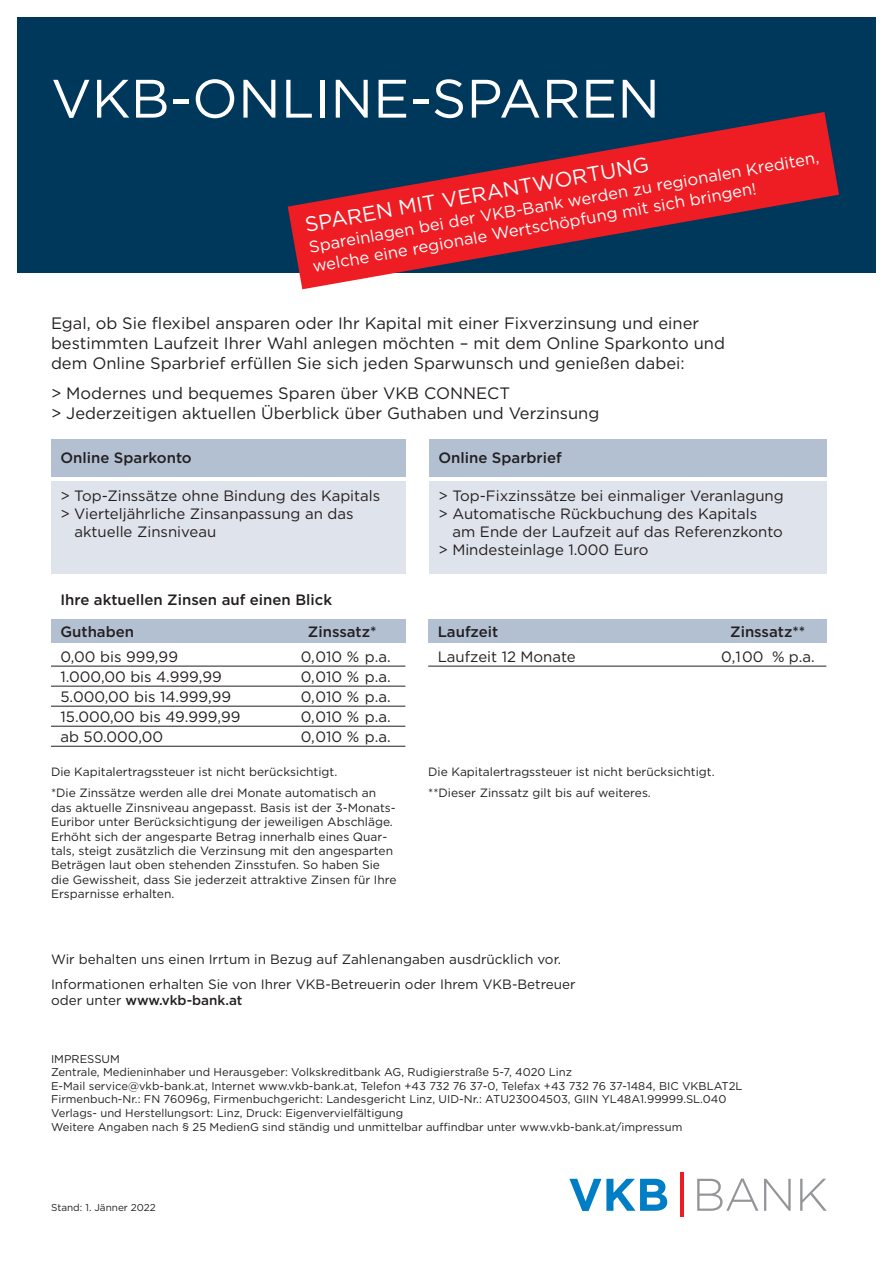
<style>
.page{position:relative;width:893px;height:1263px;background:#fff}
.page>*{position:absolute;margin:0;border:0;box-sizing:border-box;transform-origin:0 0}
.t1{font:54px "Gotham";letter-spacing:.005em;color:#fff}
.t2{font:21px "Gotham";color:#fff}
.t3{font:16.5px/19.8px "Gotham";color:#231f20}
.t4{font:16.5px/19.8px "Gotham";color:#fff}
.t5{font:15px/20px "Gotham";color:#231f20}
.t6{font:500 15px "Gotham";color:#231f20}
.t7{font:13.5px/25.2px "Gotham";color:#231f20}
.t8{font:500 13.5px "Gotham";color:#231f20}
.t9{font:12px/14.4px "Gotham";color:#231f20}
.t10{font:11.25px/13.5px "Gotham";color:#231f20}
.t11{font:9.9px "Gotham";color:#231f20}
.s1{font-weight:400}
</style>
<div class="page">
<div style="left:428px;top:619px;width:398px;height:24px;background:#b2c0d2"></div>
<hr style="left:428px;top:666px;width:398px;height:1px;background:#231f20">
<div style="left:429px;top:481px;width:397px;height:93px;background:#dfe3eb"></div>
<div style="left:51px;top:481px;width:354px;height:93px;background:#dfe3eb"></div>
<div style="left:17px;top:17px;width:859px;height:255px;background:#00385c"></div>
<div style="left:51px;top:439px;width:354px;height:38px;background:#b2c0d2"></div>
<div style="left:429px;top:439px;width:397px;height:38px;background:#b2c0d2"></div>
<div style="left:51px;top:619px;width:354px;height:24px;background:#b2c0d2"></div>
<hr style="left:51px;top:666px;width:354px;height:1px;background:#231f20">
<hr style="left:51px;top:686px;width:354px;height:1px;background:#231f20">
<hr style="left:51px;top:706px;width:354px;height:1px;background:#231f20">
<hr style="left:51px;top:726px;width:354px;height:1px;background:#231f20">
<hr style="left:51px;top:746px;width:354px;height:1px;background:#231f20">
<svg style="left:288px;top:112px;width:551px;height:177px"></svg>
<svg style="left:569px;top:1179px;width:98px;height:32px"></svg>
<svg style="left:697px;top:1178px;width:61px;height:33px"></svg>
<svg style="left:764px;top:1179px;width:27px;height:32px"></svg>
<svg style="left:800px;top:1179px;width:27px;height:32px"></svg>
<hr style="left:680px;top:1172px;width:3px;height:45px;background:#ee1d23">
<h1 class="t1" style="left:51px;top:64px;width:610px">VKB-ONLINE-SPAREN</h1>
<h3 class="t4" style="left:307px;top:237px;width:519px;rotate:-10deg">Spareinlagen bei der VKB-Bank werden zu regionalen Krediten, welche eine regionale Wertschöpfung mit sich bringen!</h3>
<h2 class="t2" style="left:303px;top:211px;width:350px;rotate:-10deg">SPAREN MIT VERANTWORTUNG</h2>
<p class="t3" style="left:51px;top:313px;width:675px">Egal, ob Sie flexibel ansparen oder Ihr Kapital mit einer Fixverzinsung und einer bestimmten Laufzeit Ihrer Wahl anlegen möchten – mit dem Online Sparkonto und dem Online Sparbrief erfüllen Sie sich jeden Sparwunsch und genießen dabei:</p>
<h3 class="t3" style="left:51px;top:383px;width:550px">&gt; Modernes und bequemes Sparen über VKB CONNECT<br>&gt; Jederzeitigen aktuellen Überblick über Guthaben und Verzinsung</h3>
<p class="t6" style="left:60px;top:448px;width:133px">Online Sparkonto</p>
<p class="t5" style="left:60px;top:486px;width:321px">&gt; Top-Zinssätze ohne Bindung des Kapitals</p>
<p class="t5" style="left:60px;top:504px;width:295px">&gt; Vierteljährliche Zinsanpassung an das</p>
<p class="t5" style="left:75px;top:522px;width:143px">aktuelle Zinsniveau</p>
<p class="t6" style="left:60px;top:590px;width:273px">Ihre aktuellen Zinsen auf einen Blick</p>
<p class="t6" style="left:438px;top:448px;width:125px">Online Sparbrief</p>
<p class="t5" style="left:438px;top:487px;width:347px;line-height:18px">&gt; Top-Fixzinssätze bei einmaliger Veranlagung &gt; Automatische Rückbuchung des Kapitals</p>
<p class="t5" style="left:438px;top:523px;width:346px;line-height:18px;text-indent:14px">am Ende der Laufzeit auf das Referenzkonto &gt; Mindesteinlage 1.000 Euro</p>
<p class="t6" style="left:438px;top:622px;width:62px">Laufzeit</p>
<p class="t6" style="left:730px;top:622px;width:77px">Zinssatz**</p>
<p class="t5" style="left:438px;top:646px;width:140px">Laufzeit 12 Monate</p>
<p class="t6" style="left:60px;top:622px;width:75px">Guthaben</p>
<p class="t6" style="left:308px;top:622px;width:70px">Zinssatz*</p>
<p class="t5" style="left:60px;top:646px;width:182px">0,00 bis 999,99<br>1.000,00 bis 4.999,99<br>5.000,00 bis 14.999,99<br>15.000,00 bis 49.999,99 ab 50.000,00</p>
<p class="t5" style="left:301px;top:646px;width:91px;text-align:justify">0,010 % p.a.<br>0,010 % p.a.<br>0,010 % p.a.<br>0,010 % p.a.<br>0,010 % p.a.</p>
<p class="t5" style="left:721px;top:646px;width:95px">0,100 % p.a.</p>
<p class="t9" style="left:51px;top:761px;width:327px;line-height:21px">Die Kapitalertragssteuer ist nicht berücksichtigt.<br>*Die Zinssätze werden alle drei Monate automatisch an</p>
<p class="t9" style="left:51px;top:800px;width:347px">das aktuelle Zinsniveau angepasst. Basis ist der 3-Monats-Euribor unter Berücksichtigung der jeweiligen Abschläge.<br>Erhöht sich der angesparte Betrag innerhalb eines Quar&shy;tals, steigt zusätzlich die Verzinsung mit den angesparten Beträgen laut oben stehenden Zinsstufen. So haben Sie die Gewissheit, dass Sie jederzeit attraktive Zinsen für Ihre Ersparnisse erhalten.</p>
<p class="t9" style="left:428px;top:761px;width:288px;line-height:21px">Die Kapitalertragssteuer ist nicht berücksichtigt. **Dieser Zinssatz gilt bis auf weiteres.</p>
<p class="t7" style="left:51px;top:946px;width:526px">Wir behalten uns einen Irrtum in Bezug auf Zahlenangaben ausdrücklich vor.<br>Informationen erhalten Sie von Ihrer VKB-Betreuerin oder Ihrem VKB-Betreuer</p>
<p class="t8" style="left:51px;top:992px;width:193px"><span class="s1">oder unter</span> www.vkb-bank.at</p>
<p class="t10" style="left:51px;top:1052px;width:693px">IMPRESSUM<br>Zentrale, Medieninhaber und Herausgeber: Volkskreditbank AG, Rudigierstraße 5-7, 4020 Linz<br>E-Mail service@vkb-bank.at, Internet www.vkb-bank.at, Telefon +43 732 76 37-0, Telefax +43 732 76 37-1484, BIC VKBLAT2L Firmenbuch-Nr.: FN 76096g, Firmenbuchgericht: Landesgericht Linz, UID-Nr.: ATU23004503, GIIN YL48A1.99999.SL.040<br>Verlags- und Herstellungsort: Linz, Druck: Eigenvervielfältigung<br>Weitere Angaben nach § 25 MedienG sind ständig und unmittelbar auffindbar unter www.vkb-bank.at/impressum</p>
<p class="t11" style="left:51px;top:1201px;width:106px">Stand: 1. Jänner 2022</p>
</div>
